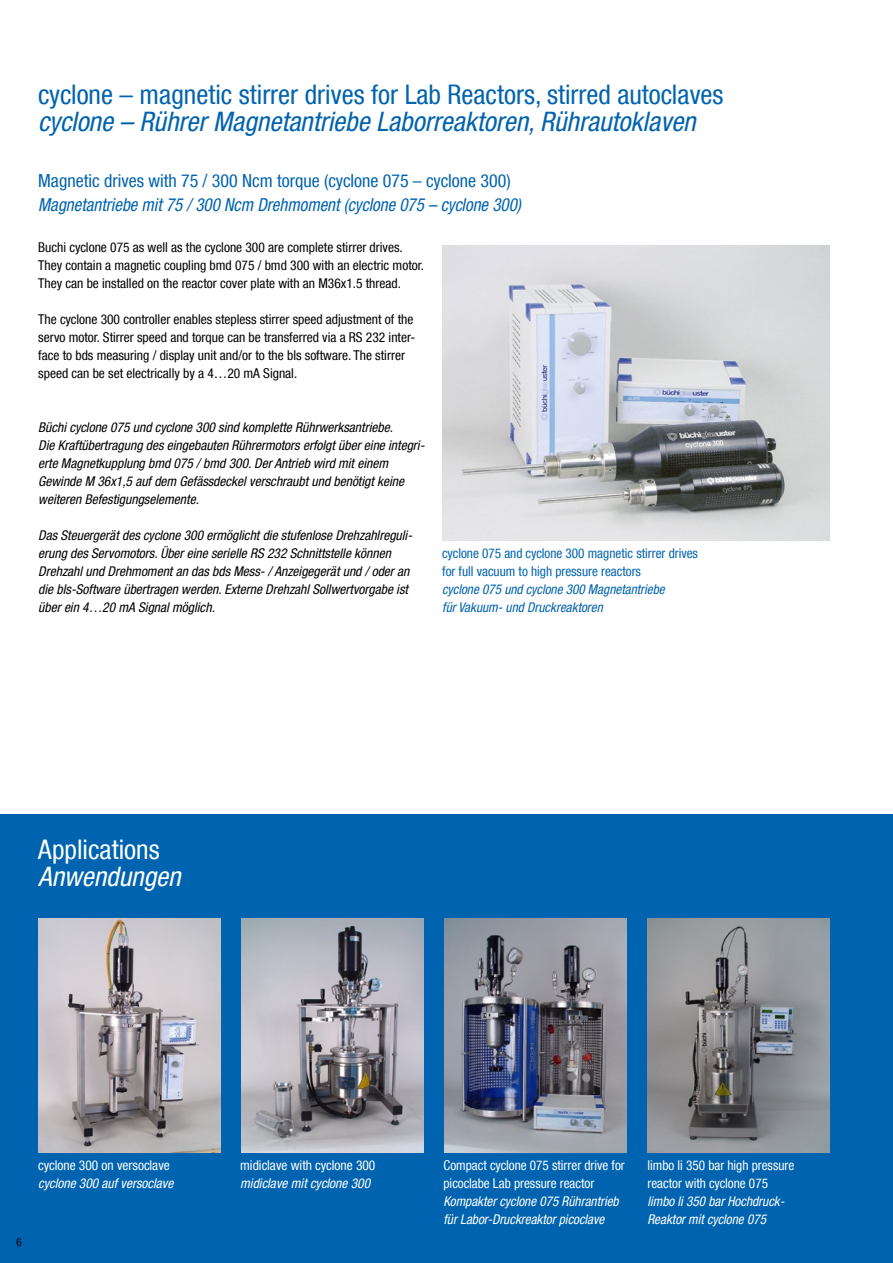
<style>
.page{position:relative;width:893px;height:1263px;background:#fff}
.page>*{position:absolute;margin:0;border:0;box-sizing:border-box;transform-origin:0 0}
.t1{font:condensed 27px "Helvetica Neue LT Com";color:#0063af}
.t2{font:italic condensed 27px "Helvetica Neue LT Com";color:#0063af}
.t3{font:condensed 27px "Helvetica Neue LT Com";color:#fff}
.t4{font:italic condensed 27px "Helvetica Neue LT Com";color:#fff}
.t5{font:italic condensed 18px "Helvetica Neue LT Com";color:#0063af;scale:.95 1}
.t6{font:condensed 18px "Helvetica Neue LT Com";color:#0063af}
.t7{font:italic condensed 13.5px/18px "Helvetica Neue LT Com";color:#000}
.t8{font:condensed 13.5px/18px "Helvetica Neue LT Com";color:#000}
.t9{font:condensed 13.5px/18px "Helvetica Neue LT Com";color:#fff}
.t10{font:italic condensed 13.5px/18px "Helvetica Neue LT Com";color:#fff}
.t11{font:condensed 13.5px/18px "Helvetica Neue LT Com";color:#0063af}
.t12{font:italic condensed 13.5px/18px "Helvetica Neue LT Com";color:#0063af}
.t13{font:condensed 11.25px "Helvetica Neue LT Com";color:#000}
</style>
<div class="page">
<div style="left:0;top:815px;width:893px;height:448px;background:#0063af"></div>
<img style="left:38px;top:918px;width:182px;height:234px">
<img style="left:442px;top:245px;width:387px;height:295px">
<img style="left:444px;top:918px;width:182px;height:234px">
<img style="left:647px;top:918px;width:182px;height:234px">
<img style="left:241px;top:918px;width:182px;height:234px">
<h1 class="t1" style="left:38px;top:79px;width:687px">cyclone – magnetic stirrer drives for Lab Reactors, stirred autoclaves</h1>
<h1 class="t2" style="left:38px;top:106px;width:659px">cyclone – Rührer Magnetantriebe Laborreaktoren, Rührautoklaven</h1>
<h2 class="t6" style="left:38px;top:170px;width:474px">Magnetic drives with 75 / 300 Ncm torque (cyclone 075 – cyclone 300)</h2>
<h2 class="t5" style="left:38px;top:194px;width:510px">Magnetantriebe mit 75 / 300 Ncm Drehmoment (cyclone 075 – cyclone 300)</h2>
<p class="t8" style="left:38px;top:238px;width:387px">Buchi cyclone 075 as well as the cyclone 300 are complete stirrer drives.<br>They contain a magnetic coupling bmd 075 / bmd 300 with an electric motor.<br>They can be installed on the reactor cover plate with an M36x1.5 thread.</p>
<p class="t8" style="left:38px;top:310px;width:379px">The cyclone 300 controller enables stepless stirrer speed adjustment of the servo motor. Stirrer speed and torque can be transferred via a RS 232 inter&shy;face to bds measuring / display unit and/or to the bls software. The stirrer speed can be set electrically by a 4…20 mA Signal.</p>
<p class="t7" style="left:38px;top:418px;width:388px">Büchi cyclone 075 und cyclone 300 sind komplette Rührwerksantriebe.<br>Die Kraftübertragung des eingebauten Rührermotors erfolgt über eine integri&shy;erte Magnetkupplung bmd 075 / bmd 300. Der Antrieb wird mit einem Gewinde M 36x1,5 auf dem Gefässdeckel verschraubt und benötigt keine weiteren Befestigungselemente.</p>
<p class="t7" style="left:38px;top:526px;width:376px">Das Steuergerät des cyclone 300 ermöglicht die stufenlose Drehzahlreguli&shy;erung des Servomotors. Über eine serielle RS 232 Schnittstelle können Drehzahl und Drehmoment an das bds Mess- / Anzeigegerät und / oder an die bls-Software übertragen werden. Externe Drehzahl Sollwertvorgabe ist über ein 4…20 mA Signal möglich.</p>
<p class="t11" style="left:442px;top:544px;width:257px">cyclone 075 and cyclone 300 magnetic stirrer drives for full vacuum to high pressure reactors</p>
<p class="t12" style="left:442px;top:580px;width:224px">cyclone 075 und cyclone 300 Magnetantriebe für Vakuum- und Druckreaktoren</p>
<h1 class="t3" style="left:38px;top:834px;width:123px">Applications</h1>
<h1 class="t4" style="left:38px;top:861px;width:144px">Anwendungen</h1>
<p class="t9" style="left:38px;top:1156px;width:133px">cyclone 300 on versoclave</p>
<p class="t10" style="left:38px;top:1174px;width:137px">cyclone 300 auf versoclave</p>
<p class="t13" style="left:16px;top:1235px;width:7px">6</p>
<p class="t9" style="left:240px;top:1156px;width:137px">midiclave with cyclone 300</p>
<p class="t10" style="left:240px;top:1174px;width:131px">midiclave mit cyclone 300</p>
<p class="t9" style="left:443px;top:1156px;width:183px">Compact cyclone 075 stirrer drive for picoclabe Lab pressure reactor</p>
<p class="t10" style="left:443px;top:1192px;width:177px">Kompakter cyclone 075 Rührantrieb für Labor-Druckreaktor picoclave</p>
<p class="t9" style="left:647px;top:1156px;width:148px">limbo li 350 bar high pressure reactor with cyclone 075</p>
<p class="t10" style="left:647px;top:1192px;width:139px">limbo li 350 bar Hochdruck-<br>Reaktor mit cyclone 075</p>
</div>
